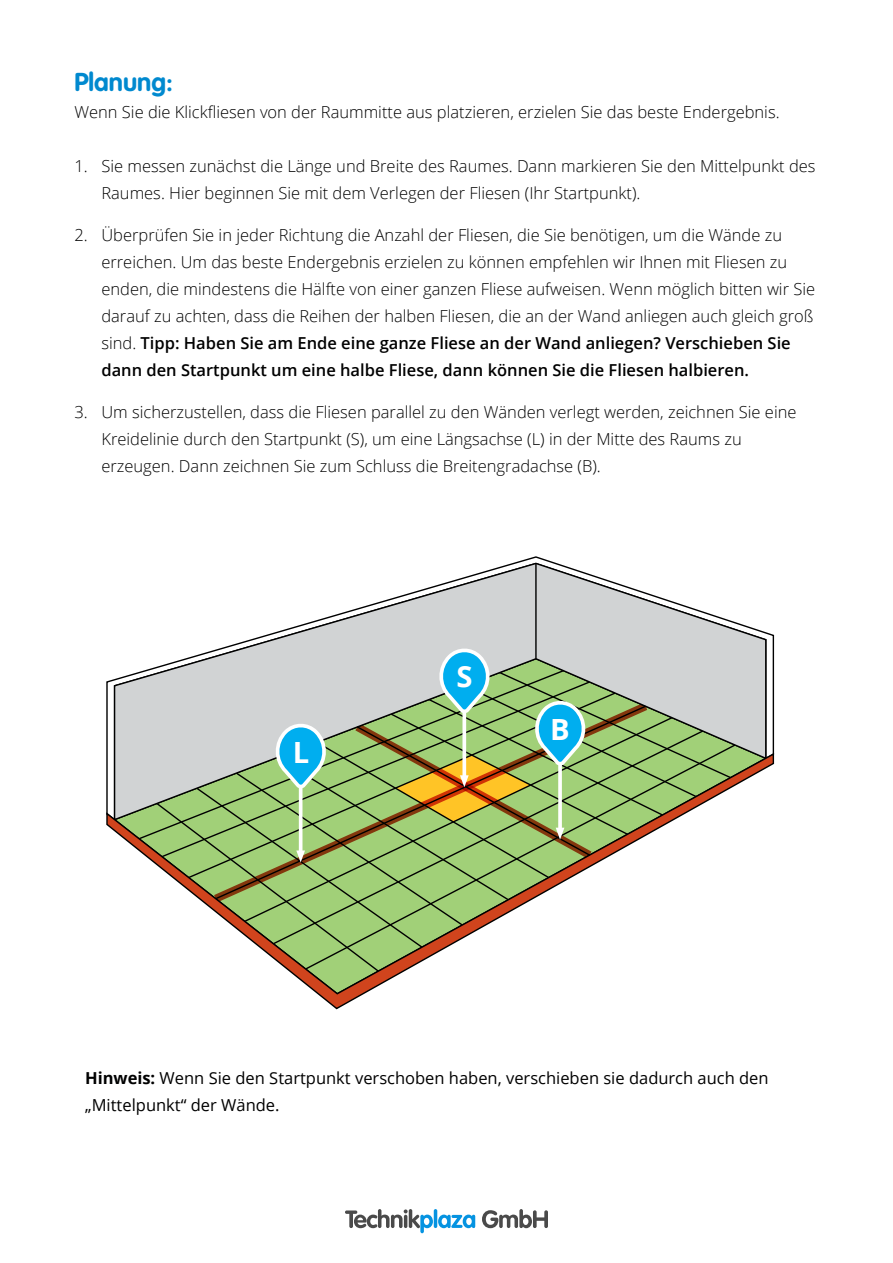
<style>
.page{position:relative;width:893px;height:1263px;background:#fff}
.page>*{position:absolute;margin:0;border:0;box-sizing:border-box;transform-origin:0 0}
.t1{font:700 29.25px "Open Sans";color:#fff}
.t2{font:700 25.5px "VAG Rounded";color:#0089cf}
.t3{font:300 16.5px/27px "Open Sans";color:#000101}
.t4{font:16.5px/27px "Open Sans";color:#000101}
.s1{font-weight:600}
.s2{font-weight:700}
</style>
<div class="page">
<svg style="left:345px;top:1209px;width:130px;height:24px"></svg>
<svg style="left:482px;top:1209px;width:66px;height:19px"></svg>
<svg style="left:113px;top:562px;width:654px;height:190px"></svg>
<hr style="left:535px;top:563px;width:2px;height:96px;background:#000">
<svg style="left:106px;top:752px;width:669px;height:258px"></svg>
<svg style="left:155px;top:648px;width:577px;height:325px"></svg>
<h2 class="t2" style="left:74px;top:68px;width:100px">Planung:</h2>
<p class="t3" style="left:74px;top:99px;width:707px">Wenn Sie die Klickfliesen von der Raummitte aus platzieren, erzielen Sie das beste Endergebnis.</p>
<p class="t3" style="left:101px;top:153px;width:716px;text-indent:-27px">1. Sie messen zunächst die Länge und Breite des Raumes. Dann markieren Sie den Mittelpunkt des<br>Raumes. Hier beginnen Sie mit dem Verlegen der Fliesen (Ihr Startpunkt).</p>
<p class="t3" style="left:101px;top:222px;width:715px;text-indent:-27px">2. Überprüfen Sie in jeder Richtung die Anzahl der Fliesen, die Sie benötigen, um die Wände zu erreichen. Um das beste Endergebnis erzielen zu können empfehlen wir Ihnen mit Fliesen zu enden, die mindestens die Hälfte von einer ganzen Fliese aufweisen. Wenn möglich bitten wir Sie darauf zu achten, dass die Reihen der halben Fliesen, die an der Wand anliegen auch gleich groß sind. <span class="s1">Tipp: Haben Sie am Ende eine ganze Fliese an der Wand anliegen? Verschieben Sie dann den Startpunkt um eine halbe Fliese, dann können Sie die Fliesen halbieren.</span></p>
<p class="t3" style="left:101px;top:398px;width:697px;text-indent:-27px">3. Um sicherzustellen, dass die Fliesen parallel zu den Wänden verlegt werden, zeichnen Sie eine<br>Kreidelinie durch den Startpunkt (S), um eine Längsachse (L) in der Mitte des Raums zu erzeugen. Dann zeichnen Sie zum Schluss die Breitengradachse (B).</p>
<h1 class="t1" style="left:293px;top:731px;width:18px">L</h1>
<h1 class="t1" style="left:456px;top:656px;width:18px">S</h1>
<h1 class="t1" style="left:550px;top:708px;width:21px">B</h1>
<p class="t4" style="left:85px;top:1064px;width:685px"><span class="s2">Hinweis:</span> Wenn Sie den Startpunkt verschoben haben, verschieben sie dadurch auch den „Mittelpunkt“ der Wände.</p>
</div>
